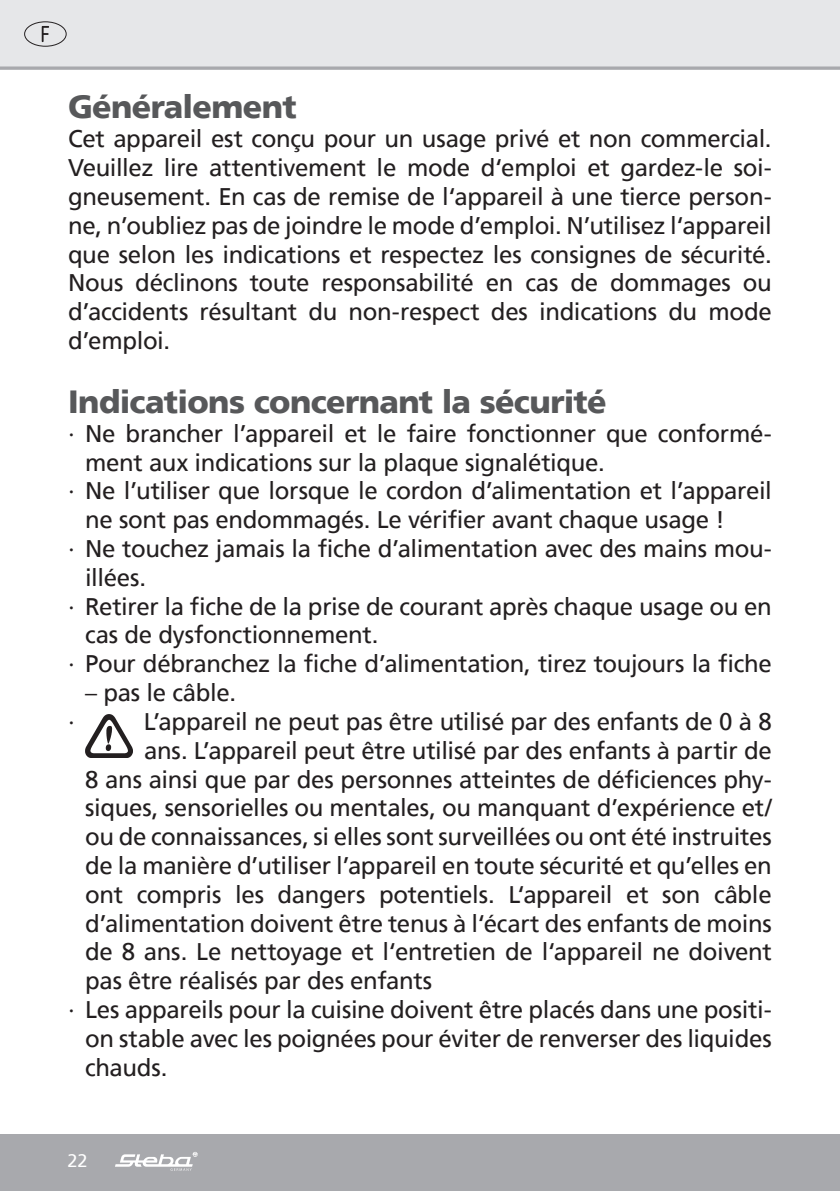
<style>
.page{position:relative;width:840px;height:1191px;background:#fff}
.page>*{position:absolute;margin:0;border:0;box-sizing:border-box;transform-origin:0 0}
.t1{font:900 32px "Frutiger";letter-spacing:-.02em;color:#57585a}
.t2{font:24px/28.8px "Frutiger";letter-spacing:-.015em;color:#231f20;text-align:justify}
.t3{font:18px "Frutiger";color:#fff}
</style>
<div class="page">
<div style="left:0;top:0;width:839px;height:68px;background:#e6e7e9"></div>
<hr style="left:839px;top:1134px;width:1px;height:57px;background:#a8a9ad">
<div style="left:0;top:1134px;width:839px;height:57px;background:#a8a9ad"></div>
<svg style="left:115px;top:1152px;width:82px;height:18px"></svg>
<svg style="left:0;top:66px;width:839px;height:4px;background:#b3b4b8"></svg>
<div style="left:24px;top:21px;width:43px;height:26px;border:1px solid #231f20;border-radius:50%"></div>
<svg style="left:42px;top:26px;width:7px;height:16px"></svg>
<img style="left:85px;top:714px;width:48px;height:43px">
<h1 class="t1" style="left:68px;top:88px;width:230px">Généralement</h1>
<p class="t2" style="left:68px;top:124px;width:704px">Cet appareil est conçu pour un usage privé et non commercial.<br>Veuillez lire attentivement le mode d‘emploi et gardez-le soi&shy;gneusement. En cas de remise de l‘appareil à une tierce person&shy;ne, n’oubliez pas de joindre le mode d’emploi. N’utilisez l‘appareil que selon les indications et respectez les consignes de sécurité.<br>Nous déclinons toute responsabilité en cas de dommages ou d’accidents résultant du non-respect des indications du mode d’emploi.</p>
<h1 class="t1" style="left:68px;top:382px;width:540px">Indications concernant la sécurité</h1>
<p class="t2" style="left:68px;top:419px;width:705px">∙ Ne brancher l’appareil et le faire fonctionner que conformé-</p>
<p class="t2" style="left:85px;top:447px;width:521px">ment aux indications sur la plaque signalétique.</p>
<p class="t2" style="left:68px;top:476px;width:704px">∙ Ne l’utiliser que lorsque le cordon d’alimentation et l’appareil</p>
<p class="t2" style="left:85px;top:505px;width:640px">ne sont pas endommagés. Le vérifier avant chaque usage !</p>
<p class="t2" style="left:68px;top:534px;width:705px">∙ Ne touchez jamais la fiche d’alimentation avec des mains mou-</p>
<p class="t2" style="left:85px;top:563px;width:63px">illées.</p>
<p class="t2" style="left:68px;top:591px;width:704px">∙ Retirer la fiche de la prise de courant après chaque usage ou en</p>
<p class="t2" style="left:85px;top:620px;width:295px">cas de dysfonctionnement.</p>
<p class="t2" style="left:68px;top:649px;width:704px">∙ Pour débranchez la fiche d’alimentation, tirez toujours la fiche</p>
<p class="t2" style="left:85px;top:678px;width:152px">– pas le câble.</p>
<p class="t2" style="left:68px;top:707px;width:8px">∙</p>
<p class="t2" style="left:144px;top:707px;width:629px">L’appareil ne peut pas être utilisé par des enfants de 0 à 8</p>
<p class="t2" style="left:144px;top:735px;width:628px">ans. L’appareil peut être utilisé par des enfants à partir de</p>
<p class="t2" style="left:85px;top:764px;width:687px">8 ans ainsi que par des personnes atteintes de déficiences phy-</p>
<p class="t2" style="left:85px;top:793px;width:687px">siques, sensorielles ou mentales, ou manquant d’expérience et/</p>
<p class="t2" style="left:85px;top:822px;width:687px">ou de connaissances, si elles sont surveillées ou ont été instruites</p>
<p class="t2" style="left:85px;top:851px;width:687px">de la manière d’utiliser l’appareil en toute sécurité et qu’elles en</p>
<p class="t2" style="left:85px;top:879px;width:687px">ont compris les dangers potentiels. L‘appareil et son câble</p>
<p class="t2" style="left:85px;top:908px;width:687px">d’alimentation doivent être tenus à l‘écart des enfants de moins</p>
<p class="t2" style="left:85px;top:937px;width:687px">de 8 ans. Le nettoyage et l‘entretien de l‘appareil ne doivent</p>
<p class="t2" style="left:85px;top:966px;width:348px">pas être réalisés par des enfants</p>
<p class="t2" style="left:68px;top:995px;width:705px">∙ Les appareils pour la cuisine doivent être placés dans une positi-</p>
<p class="t2" style="left:85px;top:1023px;width:687px">on stable avec les poignées pour éviter de renverser des liquides</p>
<p class="t2" style="left:85px;top:1052px;width:84px">chauds.</p>
<p class="t3" style="left:67px;top:1149px;width:22px">22</p>
</div>
